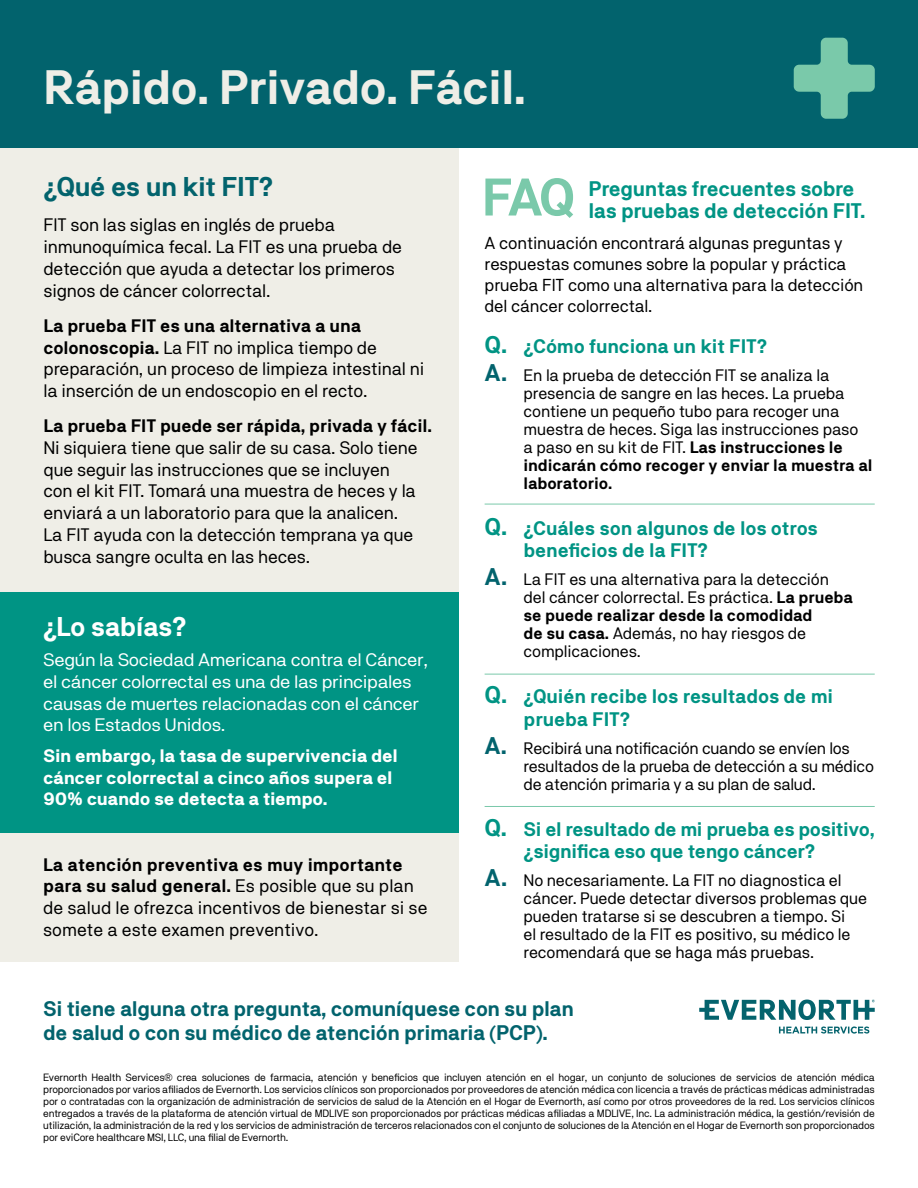
<style>
.page{position:relative;width:918px;height:1188px;background:#fff}
.page>*{position:absolute;margin:0;border:0;box-sizing:border-box;transform-origin:0 0}
.t1{font:700 52.5px "NB Akademie";color:#7ac9aa}
.t2{font:700 48px "NB Akademie";letter-spacing:-.02em;color:#efeee7}
.t3{font:700 27px "NB Akademie";letter-spacing:-.02em;color:#02636d}
.t4{font:700 27px "NB Akademie";letter-spacing:-.02em;color:#fff}
.t5{font:700 21px/24px "NB Akademie";letter-spacing:-.02em;color:#02636d}
.t6{font:700 21px/22.5px "NB Akademie";letter-spacing:-.02em;color:#009484}
.t7{font:700 19.5px/22.5px "NB Akademie";letter-spacing:-.01em;color:#009484}
.t8{font:18px/21.8px "NB Akademie";letter-spacing:-.01em;color:#000}
.t9{font:18px/21.8px "NB Akademie";letter-spacing:-.02em;color:#fff;scale:1.05 1}
.t10{font:800 18px/21.8px "NB Akademie";letter-spacing:-.02em;color:#fff}
.t11{font:700 18px "NB Akademie";letter-spacing:-.01em;color:#000}
.t12{font:17.25px/21px "NB Akademie";letter-spacing:-.01em;color:#000}
.t13{font:16.5px/18px "NB Akademie";letter-spacing:-.01em;color:#000}
.t14{font:10.5px/12px "NB Akademie";letter-spacing:-.02em;color:#000;text-align:justify}
.s1{font-weight:700}
.s2{font-size:24px}
.s3{font-weight:700;font-size:24px;color:#02636d}
</style>
<div class="page">
<div style="left:0;top:141px;width:459px;height:821px;background:#efeee7"></div>
<div style="left:0;top:0;width:918px;height:147px;background:#02636d"></div>
<hr style="left:485px;top:504px;width:390px;height:1px;background:#7ac9aa">
<hr style="left:485px;top:674px;width:390px;height:1px;background:#7ac9aa">
<hr style="left:485px;top:806px;width:390px;height:1px;background:#7ac9aa">
<svg style="left:699px;top:1000px;width:176px;height:34px"></svg>
<svg style="left:794px;top:38px;width:81px;height:81px"></svg>
<div style="left:0;top:592px;width:459px;height:241px;background:#009484"></div>
<h2 class="t2" style="left:43px;top:59px;width:484px">Rápido. Privado. Fácil.</h2>
<h3 class="t3" style="left:44px;top:171px;width:231px">¿Qué es un kit FIT?</h3>
<h3 class="t8" style="left:44px;top:214px;width:360px">FIT son las siglas en inglés de prueba inmunoquímica fecal. La FIT es una prueba de detección que ayuda a detectar los primeros signos de cáncer colorrectal.</h3>
<h3 class="t8" style="left:44px;top:314px;width:382px"><span class="s1">La prueba FIT es una alternativa a una colonoscopia.</span> La FIT no implica tiempo de preparación, un proceso de limpieza intestinal ni la inserción de un endoscopio en el recto.</h3>
<h3 class="t11" style="left:44px;top:415px;width:390px">La prueba FIT puede ser rápida, privada y fácil.</h3>
<p class="t8" style="left:44px;top:437px;width:376px">Ni siquiera tiene que salir de su casa. Solo tiene que seguir las instrucciones que se incluyen con el kit FIT. Tomará una muestra de heces y la enviará a un laboratorio para que la analicen.<br>La FIT ayuda con la detección temprana ya que busca sangre oculta en las heces.</p>
<h1 class="t1" style="left:482px;top:166px;width:95px">FAQ</h1>
<h3 class="t6" style="left:588px;top:177px;width:279px">Preguntas frecuentes sobre las pruebas de detección FIT.</h3>
<h3 class="t12" style="left:485px;top:232px;width:380px">A continuación encontrará algunas preguntas y respuestas comunes sobre la popular y práctica prueba FIT como una alternativa para la detección del cáncer colorrectal.</h3>
<h3 class="t7" style="left:485px;top:334px;width:284px"><span class="s2">Q.</span> ¿Cómo funciona un kit FIT?</h3>
<p class="t13" style="left:524px;top:366px;width:350px;text-indent:-39px"><span class="s3">A.</span> En la prueba de detección FIT se analiza la presencia de sangre en las heces. La prueba contiene un pequeño tubo para recoger una muestra de heces. Siga las instrucciones paso<br>a paso en su kit de FIT. <span class="s1">Las instrucciones le indicarán cómo recoger y enviar la muestra al laboratorio.</span></p>
<h3 class="t7" style="left:524px;top:516px;width:296px;text-indent:-39px"><span class="s2">Q.</span> ¿Cuáles son algunos de los otros beneficios de la FIT?</h3>
<h3 class="t13" style="left:524px;top:570px;width:331px;text-indent:-39px"><span class="s3">A.</span> La FIT es una alternativa para la detección del cáncer colorrectal. Es práctica. <span class="s1">La prueba se puede realizar desde la comodidad<br>de su casa.</span> Además, no hay riesgos de complicaciones.</h3>
<h3 class="t7" style="left:524px;top:685px;width:311px;text-indent:-39px"><span class="s2">Q.</span> ¿Quién recibe los resultados de mi prueba FIT?</h3>
<h3 class="t13" style="left:524px;top:739px;width:352px;text-indent:-39px"><span class="s3">A.</span> Recibirá una notificación cuando se envíen los resultados de la prueba de detección a su médico de atención primaria y a su plan de salud.</h3>
<h3 class="t7" style="left:524px;top:817px;width:353px;text-indent:-39px"><span class="s2">Q.</span> Si el resultado de mi prueba es positivo, ¿significa eso que tengo cáncer?</h3>
<h3 class="t13" style="left:524px;top:871px;width:345px;text-indent:-39px"><span class="s3">A.</span> No necesariamente. La FIT no diagnostica el cáncer. Puede detectar diversos problemas que pueden tratarse si se descubren a tiempo. Si<br>el resultado de la FIT es positivo, su médico le recomendará que se haga más pruebas.</h3>
<h3 class="t5" style="left:43px;top:997px;width:532px">Si tiene alguna otra pregunta, comuníquese con su plan de salud o con su médico de atención primaria (PCP).</h3>
<h3 class="t4" style="left:43px;top:610px;width:145px">¿Lo sabías?</h3>
<h3 class="t9" style="left:43px;top:649px;width:368px">Según la Sociedad Americana contra el Cáncer, el cáncer colorrectal es una de las principales causas de muertes relacionadas con el cáncer en los Estados Unidos.</h3>
<h3 class="t10" style="left:43px;top:744px;width:356px">Sin embargo, la tasa de supervivencia del cáncer colorrectal a cinco años supera el<br>90% cuando se detecta a tiempo.</h3>
<h3 class="t8" style="left:43px;top:853px;width:386px"><span class="s1">La atención preventiva es muy importante para su salud general.</span> Es posible que su plan de salud le ofrezca incentivos de bienestar si se somete a este examen preventivo.</h3>
<p class="t14" style="left:43px;top:1071px;width:833px">Evernorth Health Services® crea soluciones de farmacia, atención y beneficios que incluyen atención en el hogar, un conjunto de soluciones de servicios de atención médica proporcionados por varios afiliados de Evernorth. Los servicios clínicos son proporcionados por proveedores de atención médica con licencia a través de prácticas médicas administradas por o contratadas con la organización de administración de servicios de salud de la Atención en el Hogar de Evernorth, así como por otros proveedores de la red. Los servicios clínicos entregados a través de la plataforma de atención virtual de MDLIVE son proporcionados por prácticas médicas afiliadas a MDLIVE, Inc. La administración médica, la gestión/revisión de utilización, la administración de la red y los servicios de administración de terceros relacionados con el conjunto de soluciones de la Atención en el Hogar de Evernorth son proporcionados por eviCore healthcare MSI, LLC, una filial de Evernorth.</p>
</div>
